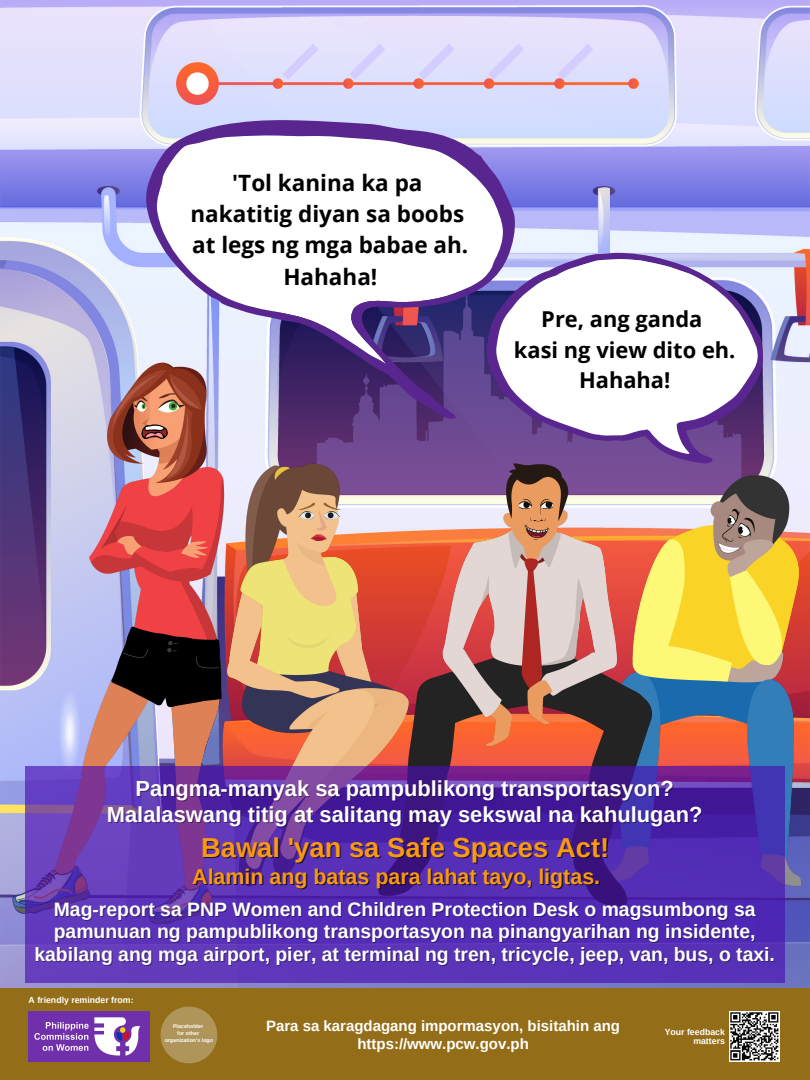
<style>
.page{position:relative;width:810px;height:1080px;background:#fff}
.page>*{position:absolute;margin:0;border:0;box-sizing:border-box;transform-origin:0 0}
.t1{font:700 27.38px "Arimo";color:#f8990f}
.t2{font:700 22.5px "Open Sans";color:#000}
.t3{font:700 21.88px "Arimo";color:#fff}
.t4{font:700 21.88px "Open Sans";color:#000}
.t5{font:700 21.44px "Arimo";color:#f8990f}
.t6{font:700 19.38px/22.5px "Arimo";color:#fff;text-align:center}
.t7{font:700 15px/17.8px "Arimo";color:#fff;text-align:center}
.t8{font:700 8.75px "Arimo";color:#fff}
.t9{font:700 5.31px "Arimo";color:#fff}
</style>
<div class="page">
<img style="left:0;top:0;width:810px;height:988px">
<img style="left:0;top:355px;width:316px;height:576px">
<svg style="left:316px;top:419px;width:426px;height:51px;background:#69438a"></svg>
<img style="left:153px;top:456px;width:194px;height:310px">
<img style="left:693px;top:470px;width:117px;height:423px">
<img style="left:347px;top:445px;width:346px;height:321px">
<svg style="left:487px;top:253px;width:276px;height:210px;background:#8265a8"></svg>
<svg style="left:496px;top:259px;width:262px;height:195px"></svg>
<svg style="left:146px;top:120px;width:369px;height:299px"></svg>
<svg style="left:25px;top:766px;width:760px;height:217px;background:#582ead"></svg>
<div style="left:0;top:988px;width:810px;height:85px;background:#946d18"></div>
<div style="left:0;top:997px;width:810px;height:83px;background:#946d18"></div>
<img style="left:29px;top:1012px;width:120px;height:50px">
<img style="left:729px;top:1012px;width:50px;height:50px">
<svg style="left:161px;top:1007px;width:56px;height:56px"></svg>
<p class="t2" style="left:232px;top:167px;width:192px">'Tol kanina ka pa</p>
<p class="t2" style="left:190px;top:198px;width:275px">nakatitig diyan sa boobs</p>
<p class="t2" style="left:192px;top:229px;width:278px">at legs ng mga babae ah.</p>
<p class="t2" style="left:283px;top:261px;width:95px">Hahaha!</p>
<p class="t4" style="left:541px;top:304px;width:163px">Pre, ang ganda</p>
<p class="t4" style="left:514px;top:335px;width:223px">kasi ng view dito eh.</p>
<p class="t4" style="left:579px;top:365px;width:93px">Hahaha!</p>
<p class="t3" style="left:136px;top:777px;width:540px">Pangma-manyak sa pampublikong transportasyon?</p>
<p class="t3" style="left:107px;top:802px;width:597px">Malalaswang titig at salitang may sekswal na kahulugan?</p>
<p class="t1" style="left:201px;top:832px;width:410px">Bawal 'yan sa Safe Spaces Act!</p>
<p class="t5" style="left:192px;top:865px;width:409px">Alamin ang batas para lahat tayo, ligtas.</p>
<p class="t6" style="left:34px;top:898px;width:742px">Mag-report sa PNP Women and Children Protection Desk o magsumbong sa pamunuan ng pampublikong transportasyon na pinangyarihan ng insidente, kabilang ang mga airport, pier, at terminal ng tren, tricycle, jeep, van, bus, o taxi.</p>
<p class="t8" style="left:29px;top:995px;width:106px">A friendly reminder from:</p>
<p class="t9" style="left:173px;top:1023px;width:32px">Placeholder</p>
<p class="t9" style="left:177px;top:1031px;width:23px">for other</p>
<p class="t9" style="left:165px;top:1038px;width:50px">organization's logo</p>
<p class="t7" style="left:266px;top:1017px;width:355px">Para sa karagdagang impormasyon, bisitahin ang https://www.pcw.gov.ph</p>
<p class="t8" style="left:665px;top:1027px;width:62px">Your feedback</p>
<p class="t8" style="left:693px;top:1036px;width:33px">matters</p>
</div>
